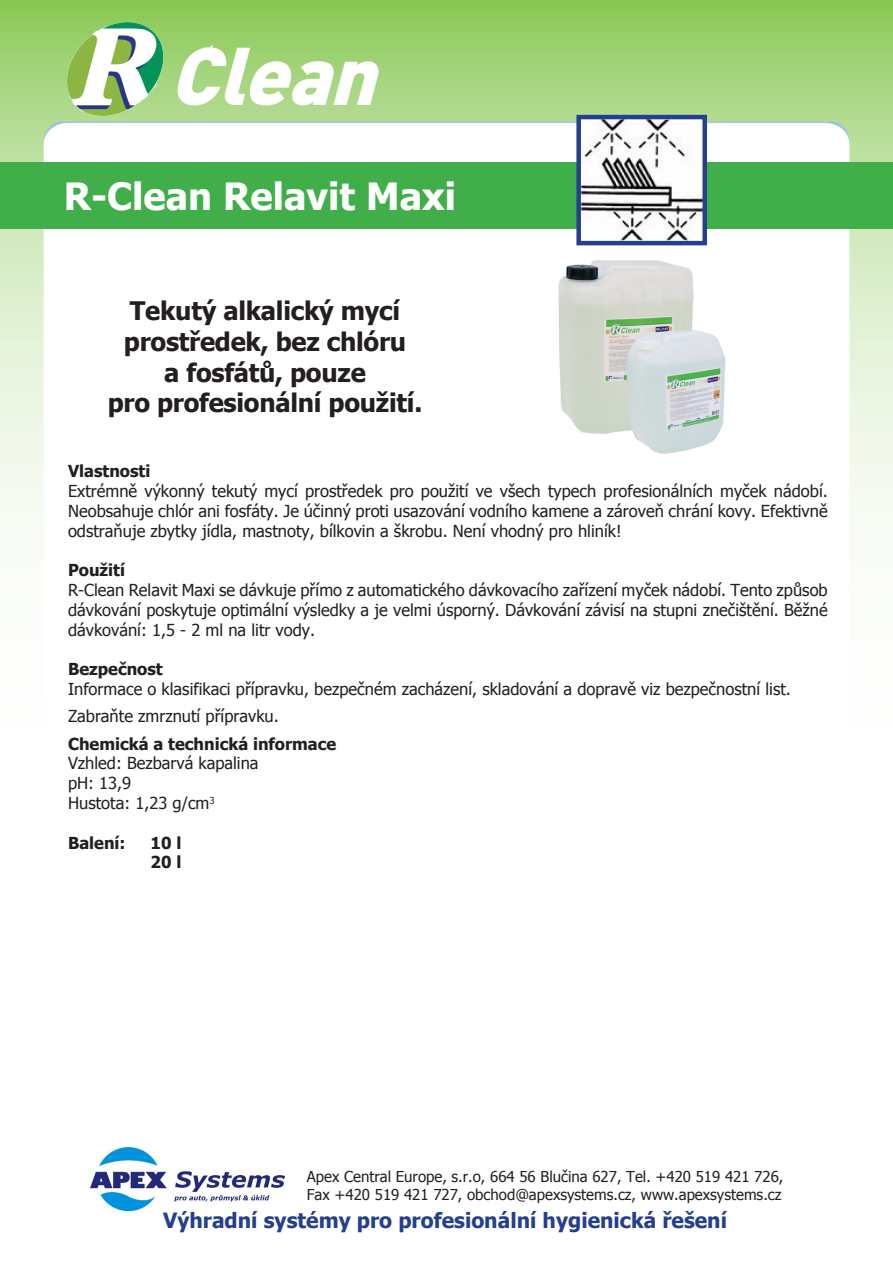
<style>
.page{position:relative;width:893px;height:1263px;background:#fff}
.page>*{position:absolute;margin:0;border:0;box-sizing:border-box;transform-origin:0 0}
.t1{font:700 37.5px "Tahoma";color:#fff}
.t2{font:700 25.5px/30.6px "Tahoma";letter-spacing:-.01em;color:#231f20}
.t3{font:700 21px "Tahoma";color:#253f8e}
.t4{font:16.5px/19.8px "Tahoma";color:#231f20;text-align:justify}
.t5{font:700 16.5px "Tahoma";color:#231f20}
.t6{font:15px/18px "Tahoma";color:#231f20}
</style>
<div class="page">
<img style="left:0;top:0;width:893px;height:541px">
<img style="left:64px;top:21px;width:314px;height:95px">
<div style="left:0;top:163px;width:893px;height:66px;background:#40ae49"></div>
<img style="left:90px;top:1147px;width:194px;height:64px">
<svg style="left:574px;top:113px;width:135px;height:135px"></svg>
<img style="left:557px;top:258px;width:170px;height:197px">
<p class="t1" style="left:64px;top:170px;width:394px">R-Clean Relavit Maxi</p>
<p class="t2" style="left:124px;top:294px;width:284px">Tekutý alkalický mycí prostředek, bez chlóru</p>
<p class="t2" style="left:164px;top:355px;width:203px">a fosfátů, pouze</p>
<p class="t2" style="left:108px;top:386px;width:316px">pro profesionální použití.</p>
<p class="t5" style="left:68px;top:460px;width:84px">Vlastnosti</p>
<p class="t4" style="left:68px;top:480px;width:761px">Extrémně výkonný tekutý mycí prostředek pro použití ve všech typech profesionálních myček nádobí.<br>Neobsahuje chlór ani fosfáty. Je účinný proti usazování vodního kamene a zároveň chrání kovy. Efektivně odstraňuje zbytky jídla, mastnoty, bílkovin a škrobu. Není vhodný pro hliník!</p>
<p class="t5" style="left:68px;top:559px;width:59px">Použití</p>
<p class="t4" style="left:68px;top:579px;width:761px">R-Clean Relavit Maxi se dávkuje přímo z automatického dávkovacího zařízení myček nádobí. Tento způsob dávkování poskytuje optimální výsledky a je velmi úsporný. Dávkování závisí na stupni znečištění. Běžné dávkování: 1,5 - 2 ml na litr vody.</p>
<p class="t5" style="left:68px;top:658px;width:96px">Bezpečnost</p>
<p class="t4" style="left:68px;top:678px;width:724px">Informace o klasifikaci přípravku, bezpečném zacházení, skladování a dopravě viz bezpečnostní list.</p>
<p class="t4" style="left:68px;top:706px;width:212px">Zabraňte zmrznutí přípravku.</p>
<p class="t5" style="left:68px;top:732px;width:270px">Chemická a technická informace</p>
<p class="t4" style="left:68px;top:753px;width:192px">Vzhled: Bezbarvá kapalina</p>
<p class="t4" style="left:68px;top:772px;width:65px">pH: 13,9</p>
<p class="t4" style="left:68px;top:792px;width:148px">Hustota: 1,23 g/cm<sup>3</sup></p>
<p class="t5" style="left:68px;top:831px;width:59px">Balení:</p>
<p class="t5" style="left:151px;top:831px;width:32px">10 l</p>
<p class="t5" style="left:151px;top:851px;width:32px">20 l</p>
<p class="t6" style="left:307px;top:1167px;width:478px">Apex Central Europe, s.r.o, 664 56 Blučina 627, Tel. +420 519 421 726,<br>Fax +420 519 421 727, obchod@apexsystems.cz, www.apexsystems.cz</p>
<p class="t3" style="left:163px;top:1206px;width:565px">Výhradní systémy pro profesionální hygienická řešení</p>
</div>
